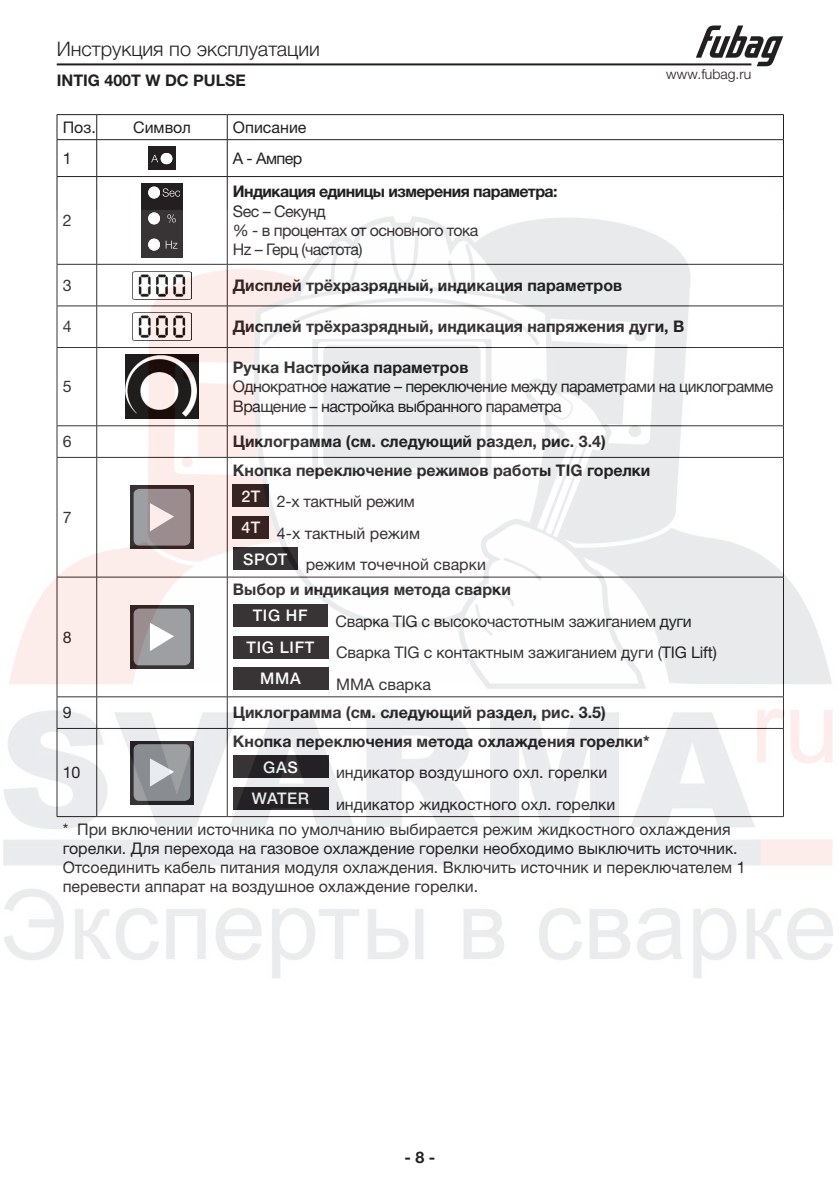
<style>
.page{position:relative;width:840px;height:1191px;background:#fff}
.page>*{position:absolute;margin:0;border:0;box-sizing:border-box;transform-origin:0 0}
.t1{font:300 20px "Helvetica Neue LTW1 G";color:#231f20}
.t2{font:16px/31.6px "Helvetica Neue LTW1 G";color:#231f20}
.t3{font:700 16px/26px "Helvetica Neue LTW1 G";color:#231f20}
.t4{font:16px/19.2px "Helvetica Neue LTW1 G";letter-spacing:-.035em;color:#231f20}
.t5{font:16px "Helvetica Neue LTW1 G";letter-spacing:-.02em;color:#231f20}
.t6{font:500 16px "Helvetica Neue LTW1 G";letter-spacing:.04em;color:#fff}
.t7{font:300 14px "Helvetica Neue LTW1 G";color:#231f20}
.s1{font-weight:700}
.s2{font-weight:500;color:#fff}
</style>
<div class="page">
<hr style="left:57px;top:63px;width:694px;height:2px;background:#231f20">
<svg style="left:695px;top:26px;width:87px;height:40px"></svg>
<hr style="left:57px;top:114px;width:40px;height:1px;background:#231f20">
<svg style="left:57px;top:115px;width:1px;height:24px"></svg>
<hr style="left:97px;top:114px;width:130px;height:1px;background:#231f20">
<svg style="left:96px;top:115px;width:1px;height:24px"></svg>
<hr style="left:227px;top:114px;width:556px;height:1px;background:#231f20">
<svg style="left:227px;top:115px;width:1px;height:24px"></svg>
<hr style="left:57px;top:139px;width:40px;height:1px;background:#231f20">
<hr style="left:57px;top:140px;width:1px;height:36px;background:#231f20">
<hr style="left:97px;top:139px;width:130px;height:1px;background:#231f20">
<hr style="left:96px;top:140px;width:1px;height:36px;background:#231f20">
<hr style="left:227px;top:139px;width:556px;height:1px;background:#231f20">
<hr style="left:227px;top:140px;width:1px;height:36px;background:#231f20">
<hr style="left:782px;top:140px;width:1px;height:36px;background:#231f20">
<hr style="left:57px;top:176px;width:40px;height:1px;background:#231f20">
<hr style="left:57px;top:177px;width:1px;height:87px;background:#231f20">
<hr style="left:97px;top:176px;width:130px;height:1px;background:#231f20">
<hr style="left:96px;top:177px;width:1px;height:87px;background:#231f20">
<hr style="left:227px;top:176px;width:556px;height:1px;background:#231f20">
<hr style="left:227px;top:177px;width:1px;height:87px;background:#231f20">
<hr style="left:782px;top:177px;width:1px;height:87px;background:#231f20">
<div style="left:148px;top:146px;width:28px;height:24px;background:#231f20"></div>
<svg style="left:151px;top:153px;width:22px;height:12px"></svg>
<div style="left:141px;top:183px;width:41px;height:74px;background:#231f20"></div>
<svg style="left:148px;top:186px;width:32px;height:13px"></svg>
<img style="left:3px;top:210px;width:830px;height:768px">
<p class="t1" style="left:57px;top:37px;width:264px">Инструкция по эксплуатации</p>
<p class="t3" style="left:57px;top:67px;width:191px">INTIG 400T W DC PULSE</p>
<p class="t7" style="left:665px;top:66px;width:87px">www.fubag.ru</p>
<p class="t2" style="left:63px;top:111px;width:35px">Поз.</p>
<p class="t2" style="left:133px;top:111px;width:59px">Символ</p>
<p class="t2" style="left:233px;top:111px;width:75px">Описание</p>
<p class="t2" style="left:63px;top:142px;width:10px">1</p>
<p class="t2" style="left:233px;top:142px;width:71px">A - Ампер</p>
<p class="t2" style="left:63px;top:204px;width:10px">2</p>
<p class="t4" style="left:233px;top:182px;width:326px"><span class="s1">Индикация единицы измерения параметра:<br></span>Sec – Секунд<br>% - в процентах от основного тока<br>Hz – Герц (частота)</p>
<p class="t2" style="left:63px;top:269px;width:10px">3</p>
<p class="t3" style="left:233px;top:272px;width:390px">Дисплей трёхразрядный, индикация параметров</p>
<p class="t2" style="left:63px;top:311px;width:10px">4</p>
<p class="t3" style="left:233px;top:314px;width:453px">Дисплей трёхразрядный, индикация напряжения дуги, В</p>
<p class="t2" style="left:63px;top:371px;width:10px">5</p>
<p class="t4" style="left:233px;top:358px;width:541px"><span class="s1">Ручка Настройка параметров<br></span>Однократное нажатие – переключение между параметрами на циклограмме<br>Вращение – настройка выбранного параметра</p>
<p class="t2" style="left:63px;top:426px;width:10px">6</p>
<p class="t3" style="left:233px;top:428px;width:374px">Циклограмма (см. следующий раздел, рис. 3.4)</p>
<p class="t2" style="left:63px;top:501px;width:10px">7</p>
<p class="t2" style="left:63px;top:621px;width:10px">8</p>
<p class="t2" style="left:241px;top:454px;width:410px;text-indent:-8px"><span class="s1">Кнопка переключение режимов работы TIG горелки<br></span><sup>2T</sup> 2-х тактный режим<br><sup>4T</sup> 4-х тактный режим<br><sup>SPOT</sup> режим точечной сварки</p>
<p class="t3" style="left:253px;top:576px;width:259px;text-indent:-20px">Выбор и индикация метода сварки<br><span class="s2">TIG HF</span></p>
<p class="t5" style="left:335px;top:611px;width:357px">Сварка TIG с высокочастотным зажиганием дуги</p>
<p class="t6" style="left:246px;top:637px;width:69px">TIG LIFT</p>
<p class="t2" style="left:336px;top:637px;width:382px">Сварка TIG с контактным зажиганием дуги (TIG Lift)</p>
<p class="t6" style="left:260px;top:669px;width:42px">MMA</p>
<p class="t2" style="left:336px;top:668px;width:96px">MMA сварка</p>
<p class="t2" style="left:63px;top:696px;width:10px">9</p>
<p class="t3" style="left:233px;top:699px;width:374px">Циклограмма (см. следующий раздел, рис. 3.5)</p>
<p class="t3" style="left:263px;top:728px;width:387px;text-indent:-30px">Кнопка переключения метода охлаждения горелки*<br><span class="s2">GAS</span></p>
<p class="t2" style="left:336px;top:756px;width:272px">индикатор воздушного охл. горелки</p>
<p class="t6" style="left:251px;top:789px;width:59px">WATER</p>
<p class="t2" style="left:63px;top:791px;width:669px;line-height:25px;text-indent:273px">индикатор жидкостного охл. горелки<br>* При включении источника по умолчанию выбирается режим жидкостного охлаждения</p>
<p class="t2" style="left:63px;top:838px;width:684px;line-height:19.2px">горелки. Для перехода на газовое охлаждение горелки необходимо выключить источник.<br>Отсоединить кабель питания модуля охлаждения. Включить источник и переключателем 1 перевести аппарат на воздушное охлаждение горелки.</p>
<p class="t2" style="left:63px;top:756px;width:19px">10</p>
<p class="t3" style="left:404px;top:1143px;width:32px">- 8 -</p>
</div>
